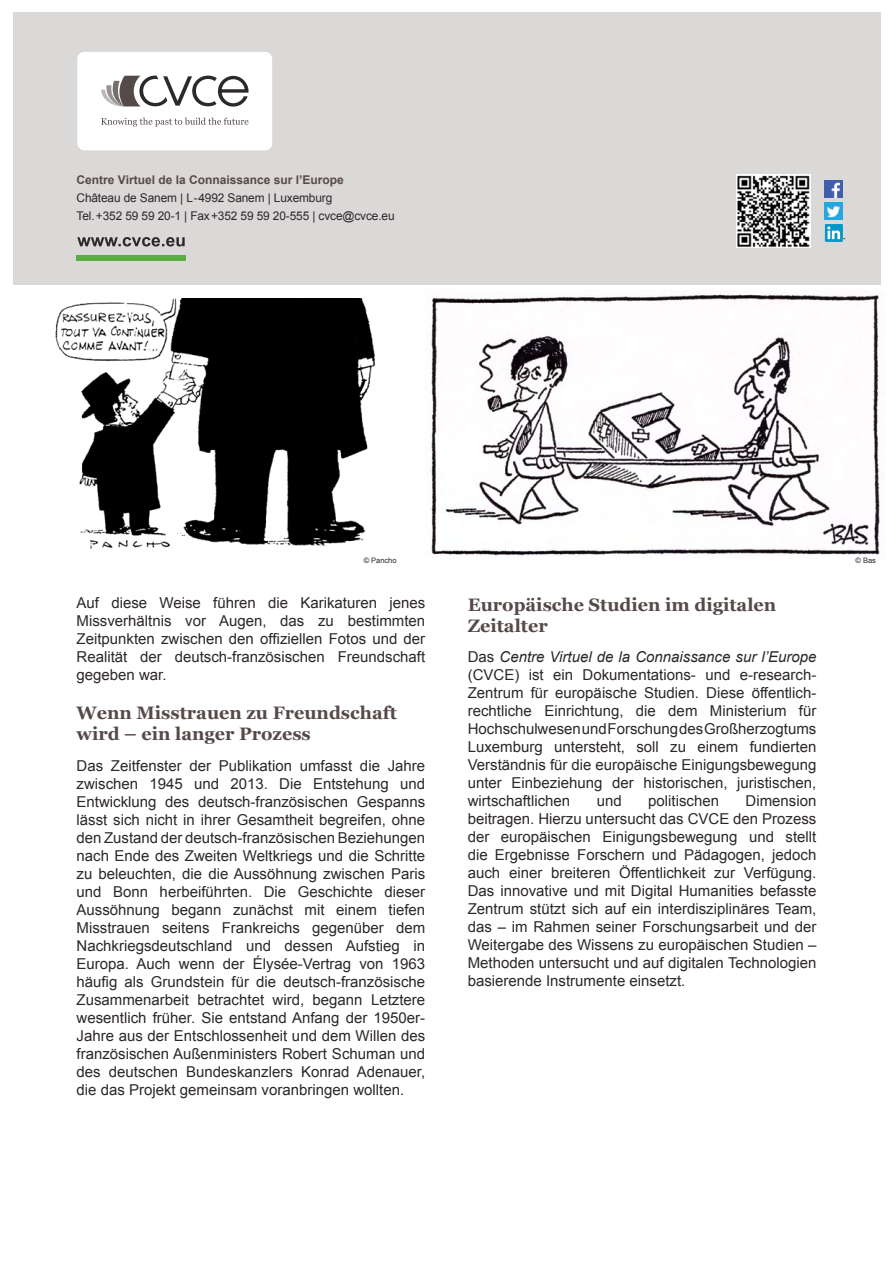
<style>
.page{position:relative;width:893px;height:1263px;background:#fff}
.page>*{position:absolute;margin:0;border:0;box-sizing:border-box;transform-origin:0 0}
.t1{font:700 18px/21px "Georgia";color:#554a49}
.t2{font:15px/18px "Arial";color:#2c2729;text-align:justify}
.t3{font:12px/18px "Arial";letter-spacing:-.01em;color:#2c2729}
.t4{font:700 12px "Arial";color:#554a49}
.t5{font:7.5px "Arial";letter-spacing:-.005em;color:#2c2729}
.s1{font-style:italic}
</style>
<div class="page">
<div style="left:13px;top:13px;width:867px;height:272px;background:#dbd8d8"></div>
<svg style="left:77px;top:52px;width:195px;height:99px;background:#ebebeb"></svg>
<img style="left:825px;top:180px;width:18px;height:18px">
<img style="left:825px;top:202px;width:18px;height:18px">
<svg style="left:77px;top:237px;width:108px;height:9px"></svg>
<div style="left:76px;top:255px;width:110px;height:5px;background:#5cad41"></div>
<div style="left:825px;top:224px;width:18px;height:18px;background:#0498c8"></div>
<svg style="left:827px;top:226px;width:18px;height:13px"></svg>
<img style="left:431px;top:294px;width:449px;height:262px">
<img style="left:55px;top:299px;width:320px;height:250px">
<img style="left:737px;top:175px;width:73px;height:73px">
<p class="t4" style="left:77px;top:172px;width:269px">Centre Virtuel de la Connaissance sur l’Europe</p>
<p class="t3" style="left:77px;top:189px;width:320px">Château de Sanem | L - 4992 Sanem | Luxemburg<br>Tel.+352 59 59 20-1 | Fax+352 59 59 20-555 | cvce@cvce.eu</p>
<p class="t5" style="left:364px;top:555px;width:34px">© Pancho</p>
<p class="t5" style="left:856px;top:555px;width:22px">© Bas</p>
<p class="t2" style="left:77px;top:594px;width:350px">Auf diese Weise führen die Karikaturen jenes Missverhältnis vor Augen, das zu bestimmten Zeitpunkten zwischen den offiziellen Fotos und der Realität der deutsch-französischen Freundschaft gegeben war.</p>
<p class="t1" style="left:77px;top:702px;width:322px">Wenn Misstrauen zu Freundschaft wird – ein langer Prozess</p>
<p class="t2" style="left:77px;top:757px;width:350px">Das Zeitfenster der Publikation umfasst die Jahre zwischen 1945 und 2013. Die Entstehung und Entwicklung des deutsch-französischen Gespanns lässt sich nicht in ihrer Gesamtheit begreifen, ohne den Zustand der deutsch-französischen Beziehungen nach Ende des Zweiten Weltkriegs und die Schritte zu beleuchten, die die Aussöhnung zwischen Paris und Bonn herbeiführten. Die Geschichte dieser Aussöhnung begann zunächst mit einem tiefen Misstrauen seitens Frankreichs gegenüber dem Nachkriegsdeutschland und dessen Aufstieg in Europa. Auch wenn der Élysée-Vertrag von 1963 häufig als Grundstein für die deutsch-französische Zusammenarbeit betrachtet wird, begann Letztere wesentlich früher. Sie entstand Anfang der 1950er-Jahre aus der Entschlossenheit und dem Willen des französischen Außenministers Robert Schuman und des deutschen Bundeskanzlers Konrad Adenauer, die das Projekt gemeinsam voranbringen wollten.</p>
<p class="t1" style="left:468px;top:594px;width:310px">Europäische Studien im digitalen<br>Zeitalter</p>
<p class="t2" style="left:468px;top:648px;width:350px">Das <span class="s1">Centre Virtuel de la Connaissance sur l’Europe </span>(CVCE) ist ein Dokumentations- und e-research-Zentrum für europäische Studien. Diese öffentlich&shy;rechtliche Einrichtung, die dem Ministerium für Hochschulwesen und Forschung des Großherzogtums Luxemburg untersteht, soll zu einem fundierten Verständnis für die europäische Einigungsbewegung unter Einbeziehung der historischen, juristischen, wirtschaftlichen</p>
<p class="t2" style="left:468px;top:792px;width:350px;text-indent:278px">Dimension beitragen. Hierzu untersucht das CVCE den Prozess der europäischen Einigungsbewegung und stellt die Ergebnisse Forschern und Pädagogen, jedoch auch einer breiteren Öffentlichkeit zur Verfügung.<br>Das innovative und mit Digital Humanities befasste Zentrum stützt sich auf ein interdisziplinäres Team, das – im Rahmen seiner Forschungsarbeit und der Weitergabe des Wissens zu europäischen Studien – Methoden untersucht und auf digitalen Technologien basierende Instrumente einsetzt.</p>
<p class="t2" style="left:597px;top:792px;width:27px">und</p>
<p class="t2" style="left:648px;top:792px;width:72px">politischen</p>
</div>
